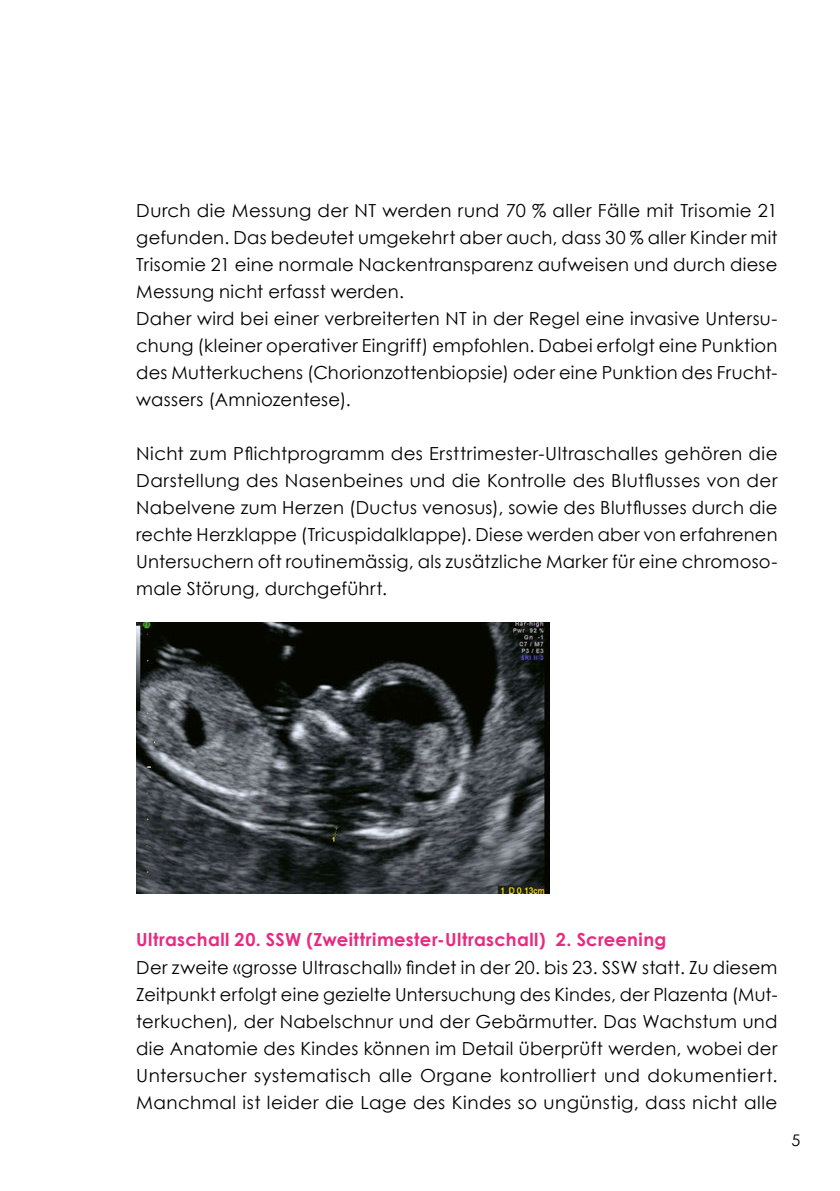
<style>
.page{position:relative;width:840px;height:1191px;background:#fff}
.page>*{position:absolute;margin:0;border:0;box-sizing:border-box;transform-origin:0 0}
.t1{font:18px/27px "Century Gothic";letter-spacing:.02em;color:#000;text-align:justify}
.t2{font:700 18px "Century Gothic";letter-spacing:.02em;color:#e82a80}
.t3{font:16px "Century Gothic";color:#000}
</style>
<div class="page">
<img style="left:136px;top:622px;width:413px;height:271px">
<p class="t1" style="left:136px;top:197px;width:642px;text-align:left">Durch die Messung der NT werden rund 70 % aller Fälle mit Trisomie 21 gefunden. Das bedeutet umgekehrt aber auch, dass 30 % aller Kinder mit Trisomie 21 eine normale Nackentransparenz aufweisen und durch diese Messung nicht erfasst werden.<br>Daher wird bei einer verbreiterten NT in der Regel eine invasive Untersu&shy;chung (kleiner operativer Eingriff) empfohlen. Dabei erfolgt eine Punktion des Mutterkuchens (Chorionzottenbiopsie) oder eine Punktion des Frucht&shy;wassers (Amniozentese).</p>
<p class="t1" style="left:136px;top:440px;width:642px">Nicht zum Pflichtprogramm des Ersttrimester-Ultraschalles gehören die Darstellung des Nasenbeines und die Kontrolle des Blutflusses von der Nabelvene zum Herzen (Ductus venosus), sowie des Blutflusses durch die rechte Herzklappe (Tricuspidalklappe). Diese werden aber von erfahrenen Untersuchern oft routinemässig, als zusätzliche Marker für eine chromoso&shy;male Störung, durchgeführt.</p>
<p class="t2" style="left:136px;top:926px;width:531px">Ultraschall 20. SSW (Zweittrimester-Ultraschall) 2. Screening</p>
<p class="t1" style="left:136px;top:953px;width:642px">Der zweite «grosse Ultraschall» findet in der 20. bis 23. SSW statt. Zu diesem Zeitpunkt erfolgt eine gezielte Untersuchung des Kindes, der Plazenta (Mut&shy;terkuchen), der Nabelschnur und der Gebärmutter. Das Wachstum und die Anatomie des Kindes können im Detail überprüft werden, wobei der Untersucher systematisch alle Organe kontrolliert und dokumentiert.<br>Manchmal ist leider die Lage des Kindes so ungünstig, dass nicht alle</p>
<p class="t3" style="left:791px;top:1128px;width:10px">5</p>
</div>
